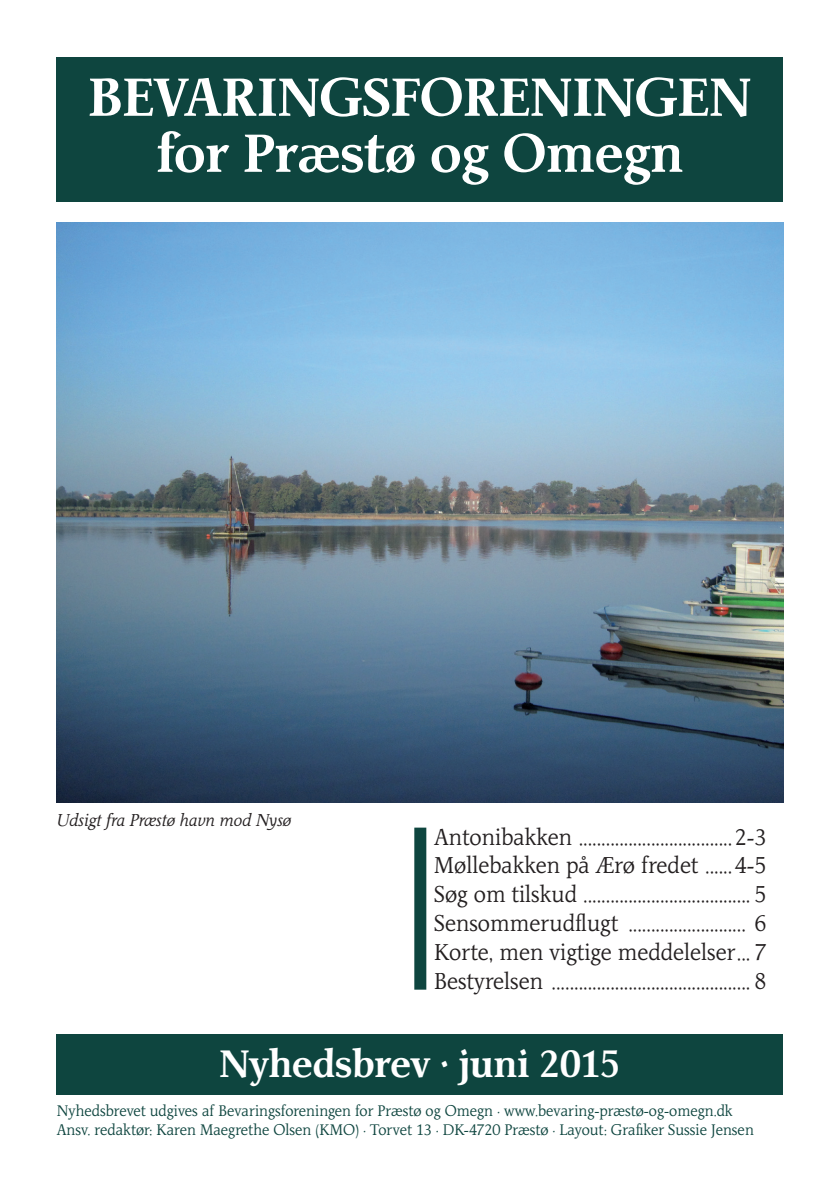
<style>
.page{position:relative;width:840px;height:1191px;background:#fff}
.page>*{position:absolute;margin:0;border:0;box-sizing:border-box;transform-origin:0 0}
.t1{font:700 56px "Jante Antiqua";color:#fff}
.t2{font:700 40px "Jante Antiqua";color:#fff}
.t3{font:24px "Jante Antiqua";color:#231f20}
.t4{font:italic 18px "Jante Antiqua";color:#231f20}
.t5{font:16px "Jante Antiqua";color:#0e453f}
</style>
<div class="page">
<div style="left:57px;top:1034px;width:725px;height:60px;background:#0e453f"></div>
<div style="left:57px;top:57px;width:725px;height:145px;background:#0e453f"></div>
<div style="left:414px;top:827px;width:12px;height:162px;background:#0e453f"></div>
<img style="left:57px;top:222px;width:725px;height:580px">
<p class="t1" style="left:88px;top:64px;width:664px">BEVARINGSFORENINGEN</p>
<p class="t1" style="left:156px;top:120px;width:528px">for Præstø og Omegn</p>
<p class="t4" style="left:57px;top:809px;width:236px">Udsigt fra Præstø havn mod Nysø</p>
<p class="t3" style="left:434px;top:823px;width:334px">Antonibakken ..................................2-3</p>
<p class="t3" style="left:434px;top:851px;width:334px">Møllebakken på Ærø fredet ......4-5</p>
<p class="t3" style="left:434px;top:880px;width:333px">Søg om tilskud ..................................... 5</p>
<p class="t3" style="left:434px;top:909px;width:333px">Sensommerudflugt .......................... 6</p>
<p class="t3" style="left:434px;top:938px;width:333px">Korte, men vigtige meddelelser... 7</p>
<p class="t3" style="left:434px;top:967px;width:333px">Bestyrelsen ............................................ 8</p>
<p class="t2" style="left:219px;top:1040px;width:402px">Nyhedsbrev · juni 2015</p>
<p class="t5" style="left:57px;top:1101px;width:677px">Nyhedsbrevet udgives af Bevaringsforeningen for Præstø og Omegn · www.bevaring-præstø-og-omegn.dk</p>
<p class="t5" style="left:57px;top:1120px;width:698px">Ansv. redaktør: Karen Maegrethe Olsen (KMO) · Torvet 13 · DK-4720 Præstø · Layout: Grafiker Sussie Jensen</p>
</div>
